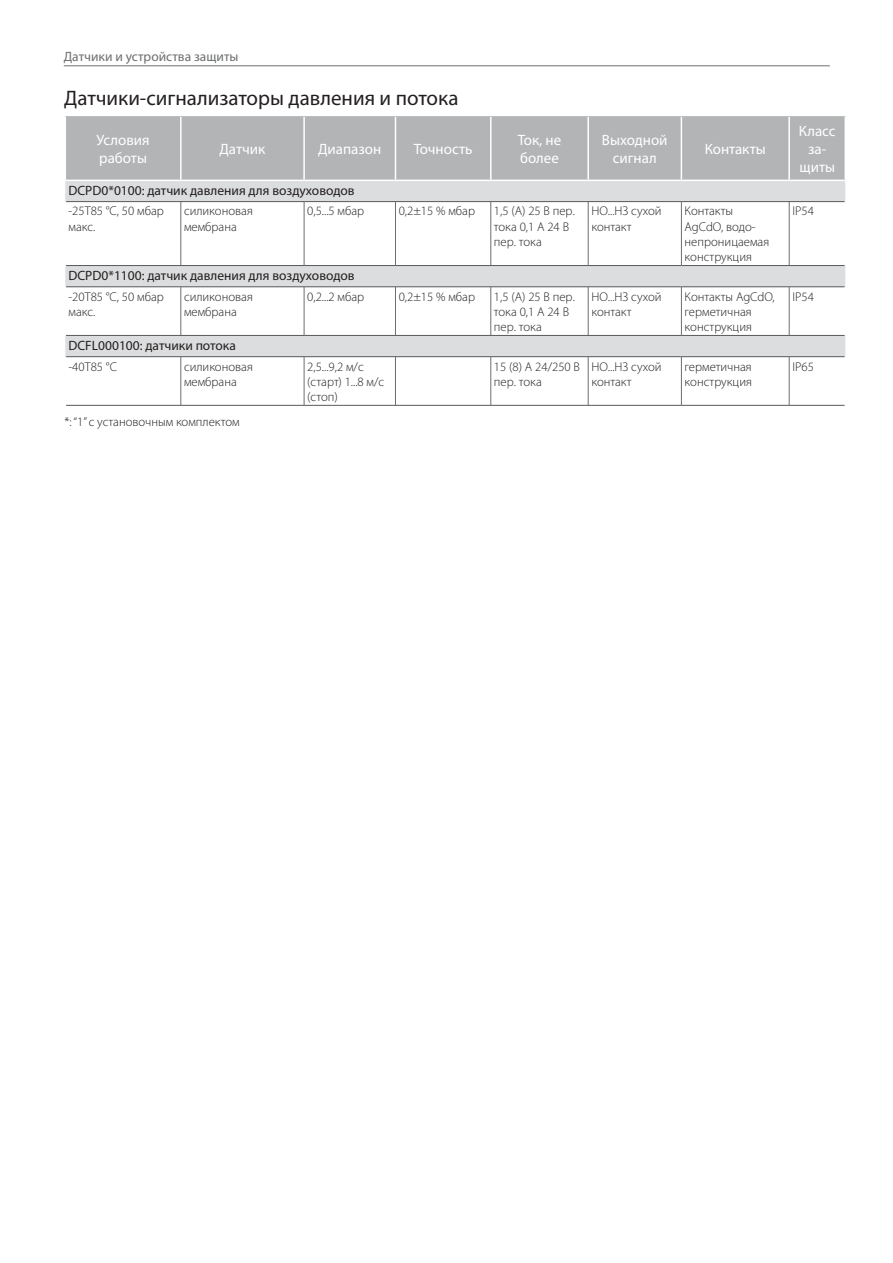
<style>
.page{position:relative;width:893px;height:1263px;background:#fff}
.page>*{position:absolute;margin:0;border:0;box-sizing:border-box;transform-origin:0 0}
.t1{font:21px "Myriad Pro";color:#231f20}
.t2{font:15px/18px "Myriad Pro";color:#fff}
.t3{font:13.5px "Myriad Pro";color:#231f20}
.t4{font:13.5px "Myriad Pro";color:#6d6e70}
.t5{font:300 12.75px/15.3px "Myriad Pro";color:#231f20}
</style>
<div class="page">
<hr style="left:64px;top:66px;width:766px;height:1px;background:#6d6e70">
<div style="left:65px;top:116px;width:780px;height:64px;background:#b2b4b6"></div>
<svg style="left:65px;top:181px;width:780px;height:176px"></svg>
<hr style="left:65px;top:117px;width:1px;height:63px;background:#fff">
<hr style="left:844px;top:117px;width:2px;height:63px;background:#fff">
<hr style="left:180px;top:117px;width:2px;height:63px;background:#fff">
<hr style="left:303px;top:117px;width:2px;height:63px;background:#fff">
<hr style="left:395px;top:117px;width:1px;height:63px;background:#fff">
<hr style="left:490px;top:117px;width:1px;height:63px;background:#fff">
<hr style="left:587px;top:117px;width:2px;height:63px;background:#fff">
<hr style="left:681px;top:117px;width:1px;height:63px;background:#fff">
<hr style="left:788px;top:117px;width:2px;height:63px;background:#fff">
<hr style="left:66px;top:201px;width:238px;height:1px;background:#58595b">
<hr style="left:304px;top:201px;width:377px;height:1px;background:#58595b">
<hr style="left:681px;top:201px;width:163px;height:1px;background:#58595b">
<hr style="left:66px;top:265px;width:238px;height:1px;background:#58595b">
<hr style="left:304px;top:265px;width:377px;height:1px;background:#58595b">
<hr style="left:681px;top:265px;width:163px;height:1px;background:#58595b">
<hr style="left:66px;top:287px;width:238px;height:1px;background:#58595b">
<hr style="left:304px;top:287px;width:377px;height:1px;background:#58595b">
<hr style="left:681px;top:287px;width:163px;height:1px;background:#58595b">
<hr style="left:66px;top:335px;width:238px;height:1px;background:#58595b">
<hr style="left:304px;top:335px;width:377px;height:1px;background:#58595b">
<hr style="left:681px;top:335px;width:163px;height:1px;background:#58595b">
<hr style="left:66px;top:356px;width:238px;height:1px;background:#58595b">
<hr style="left:304px;top:356px;width:377px;height:1px;background:#58595b">
<hr style="left:681px;top:356px;width:163px;height:1px;background:#58595b">
<hr style="left:66px;top:405px;width:238px;height:1px;background:#58595b">
<hr style="left:304px;top:405px;width:377px;height:1px;background:#58595b">
<hr style="left:681px;top:405px;width:163px;height:1px;background:#58595b">
<hr style="left:180px;top:202px;width:1px;height:63px;background:#6d6e70">
<hr style="left:304px;top:202px;width:1px;height:63px;background:#6d6e70">
<hr style="left:395px;top:202px;width:1px;height:63px;background:#6d6e70">
<hr style="left:490px;top:202px;width:1px;height:63px;background:#6d6e70">
<hr style="left:588px;top:202px;width:1px;height:63px;background:#6d6e70">
<hr style="left:681px;top:202px;width:1px;height:63px;background:#6d6e70">
<hr style="left:789px;top:202px;width:1px;height:63px;background:#6d6e70">
<hr style="left:180px;top:287px;width:1px;height:48px;background:#6d6e70">
<hr style="left:304px;top:287px;width:1px;height:48px;background:#6d6e70">
<hr style="left:395px;top:287px;width:1px;height:48px;background:#6d6e70">
<hr style="left:490px;top:287px;width:1px;height:48px;background:#6d6e70">
<hr style="left:588px;top:287px;width:1px;height:48px;background:#6d6e70">
<hr style="left:681px;top:287px;width:1px;height:48px;background:#6d6e70">
<hr style="left:789px;top:287px;width:1px;height:48px;background:#6d6e70">
<hr style="left:180px;top:357px;width:1px;height:48px;background:#6d6e70">
<hr style="left:304px;top:357px;width:1px;height:48px;background:#6d6e70">
<hr style="left:395px;top:357px;width:1px;height:48px;background:#6d6e70">
<hr style="left:490px;top:357px;width:1px;height:48px;background:#6d6e70">
<hr style="left:588px;top:357px;width:1px;height:48px;background:#6d6e70">
<hr style="left:681px;top:357px;width:1px;height:48px;background:#6d6e70">
<hr style="left:789px;top:357px;width:1px;height:48px;background:#6d6e70">
<p class="t4" style="left:64px;top:49px;width:176px">Датчики и устройства защиты</p>
<h1 class="t1" style="left:64px;top:86px;width:396px">Датчики-сигнализаторы давления и потока</h1>
<p class="t2" style="left:96px;top:131px;width:55px">Условия работы</p>
<p class="t2" style="left:219px;top:140px;width:47px">Датчик</p>
<p class="t2" style="left:318px;top:140px;width:65px">Диапазон</p>
<p class="t2" style="left:414px;top:140px;width:60px">Точность</p>
<p class="t2" style="left:518px;top:131px;width:45px">Ток, не более</p>
<p class="t2" style="left:602px;top:131px;width:67px;text-align:center">Выходной сигнал</p>
<p class="t2" style="left:705px;top:140px;width:63px">Контакты</p>
<p class="t2" style="left:799px;top:122px;width:38px;text-align:center">Класс за&shy;щиты</p>
<p class="t3" style="left:68px;top:182px;width:288px">DCPD0*0100: датчик давления для воздуховодов</p>
<p class="t5" style="left:68px;top:204px;width:97px">-25T85 °C, 50 мбар макс.</p>
<p class="t5" style="left:184px;top:204px;width:70px">силиконовая мембрана</p>
<p class="t5" style="left:307px;top:204px;width:58px">0,5...5 мбар</p>
<p class="t5" style="left:399px;top:204px;width:78px">0,2±15 % мбар</p>
<p class="t5" style="left:494px;top:204px;width:82px">1,5 (A) 25 В пер. тока 0,1 A 24 В пер. тока</p>
<p class="t5" style="left:591px;top:204px;width:72px">НО...НЗ сухой контакт</p>
<p class="t5" style="left:684px;top:204px;width:86px">Контакты<br>AgCdO, водо&shy;непроницаемая конструкция</p>
<p class="t5" style="left:792px;top:204px;width:23px">IP54</p>
<p class="t3" style="left:68px;top:267px;width:288px">DCPD0*1100: датчик давления для воздуховодов</p>
<p class="t5" style="left:68px;top:290px;width:97px">-20T85 °C, 50 мбар макс.</p>
<p class="t5" style="left:184px;top:290px;width:70px">силиконовая мембрана</p>
<p class="t5" style="left:307px;top:290px;width:58px">0,2...2 мбар</p>
<p class="t5" style="left:399px;top:290px;width:78px">0,2±15 % мбар</p>
<p class="t5" style="left:494px;top:290px;width:82px">1,5 (A) 25 В пер. тока 0,1 A 24 В пер. тока</p>
<p class="t5" style="left:591px;top:290px;width:72px">НО...НЗ сухой контакт</p>
<p class="t5" style="left:684px;top:290px;width:92px">Контакты AgCdO, герметичная конструкция</p>
<p class="t5" style="left:792px;top:290px;width:23px">IP54</p>
<p class="t3" style="left:68px;top:337px;width:169px">DCFL000100: датчики потока</p>
<p class="t5" style="left:68px;top:359px;width:50px">-40T85 °C</p>
<p class="t5" style="left:184px;top:359px;width:70px">силиконовая мембрана</p>
<p class="t5" style="left:307px;top:359px;width:78px">2,5...9,2 м/с (старт) 1...8 м/с (стоп)</p>
<p class="t5" style="left:494px;top:359px;width:88px">15 (8) A 24/250 В пер. тока</p>
<p class="t5" style="left:591px;top:359px;width:72px">НО...НЗ сухой контакт</p>
<p class="t5" style="left:684px;top:359px;width:69px">герметичная конструкция</p>
<p class="t5" style="left:792px;top:359px;width:23px">IP65</p>
<p class="t5" style="left:65px;top:415px;width:177px">*: “1” с установочным комплектом</p>
</div>
